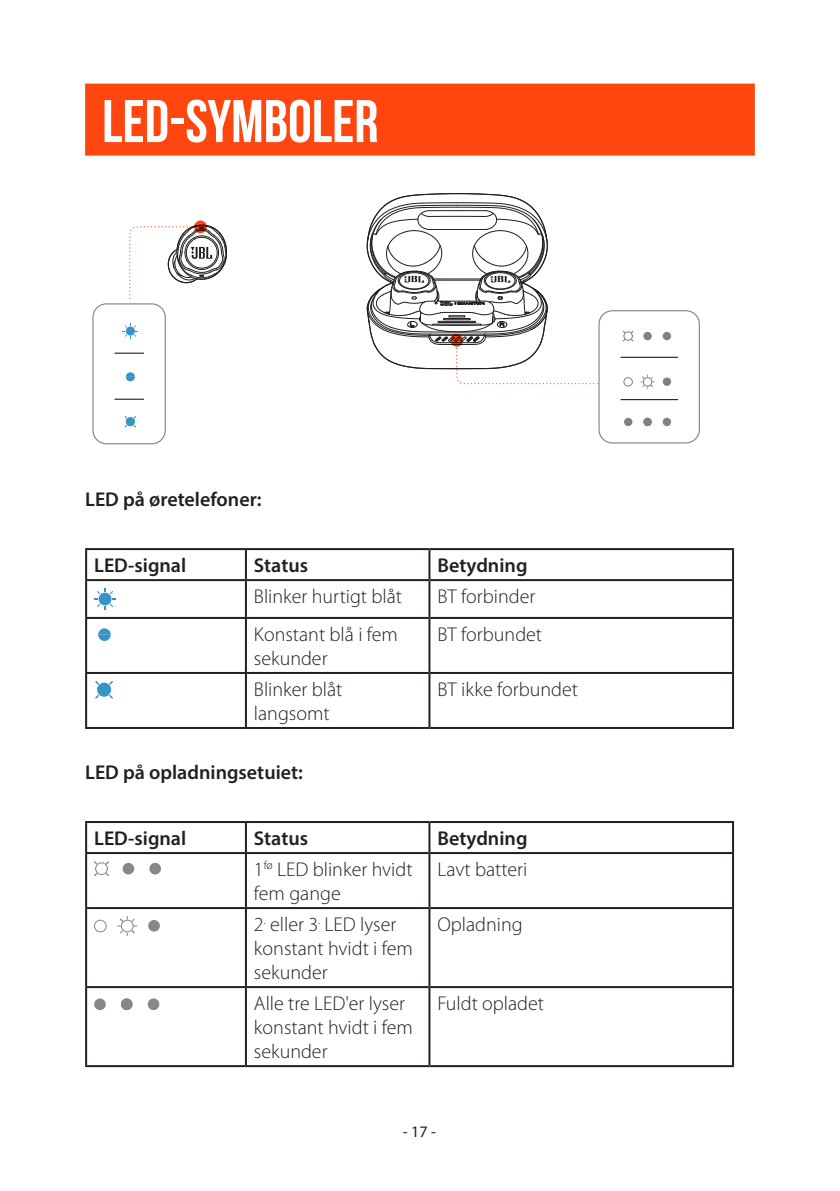
<style>
.page{position:relative;width:840px;height:1191px;background:#fff}
.page>*{position:absolute;margin:0;border:0;box-sizing:border-box;transform-origin:0 0}
.Title1{font:700 60px "Bebas Neue";color:#fff}
.t1{font:300 20px/24px "Myriad Pro";color:#231f20}
.Title3{font:600 20px "Myriad Pro";color:#231f20}
.t2{font:16px "Myriad Pro";color:#231f20}
</style>
<div class="page">
<div style="left:85px;top:84px;width:669px;height:72px;background:#ff460f"></div>
<div style="left:92px;top:303px;width:74px;height:141px;border:1px solid #808184;border-radius:13px"></div>
<svg style="left:126px;top:372px;width:9px;height:9px"></svg>
<hr style="left:114px;top:399px;width:30px;height:1px;background:#231f20">
<hr style="left:114px;top:352px;width:30px;height:2px;background:#231f20">
<svg style="left:123px;top:323px;width:15px;height:16px"></svg>
<div style="left:126px;top:326px;width:9px;height:9px;background:#3694c8;border-radius:5px"></div>
<svg style="left:125px;top:416px;width:11px;height:11px"></svg>
<div style="left:598px;top:310px;width:101px;height:133px;border:1px solid #808184;border-radius:13px"></div>
<hr style="left:620px;top:399px;width:57px;height:1px;background:#231f20">
<hr style="left:620px;top:357px;width:57px;height:1px;background:#231f20">
<div style="left:623px;top:418px;width:9px;height:8px;background:#808184;border-radius:50%"></div>
<div style="left:643px;top:418px;width:8px;height:8px;background:#808184;border-radius:50%"></div>
<div style="left:662px;top:418px;width:8px;height:8px;background:#808184;border-radius:50%"></div>
<div style="left:662px;top:377px;width:8px;height:9px;background:#808184;border-radius:50%"></div>
<div style="left:643px;top:332px;width:8px;height:8px;background:#808184;border-radius:50%"></div>
<div style="left:662px;top:332px;width:8px;height:8px;background:#808184;border-radius:50%"></div>
<div style="left:623px;top:331px;width:9px;height:9px;border:1px solid #808184;border-radius:4px"></div>
<div style="left:623px;top:377px;width:9px;height:9px;border:1px solid #808184;border-radius:4px"></div>
<svg style="left:640px;top:375px;width:14px;height:14px"></svg>
<div style="left:642px;top:377px;width:9px;height:9px;border:1px solid #808184;border-radius:4px"></div>
<svg style="left:129px;top:220px;width:98px;height:79px"></svg>
<svg style="left:366px;top:193px;width:232px;height:192px"></svg>
<hr style="left:85px;top:548px;width:161px;height:2px;background:#231f20">
<hr style="left:85px;top:550px;width:2px;height:29px;background:#231f20">
<hr style="left:246px;top:548px;width:183px;height:2px;background:#231f20">
<hr style="left:245px;top:550px;width:2px;height:29px;background:#231f20">
<hr style="left:429px;top:548px;width:304px;height:2px;background:#231f20">
<hr style="left:428px;top:550px;width:2px;height:29px;background:#231f20">
<hr style="left:731px;top:550px;width:2px;height:29px;background:#231f20">
<hr style="left:85px;top:579px;width:161px;height:2px;background:#231f20">
<hr style="left:85px;top:581px;width:2px;height:36px;background:#231f20">
<hr style="left:246px;top:579px;width:183px;height:2px;background:#231f20">
<hr style="left:245px;top:581px;width:2px;height:36px;background:#231f20">
<hr style="left:429px;top:579px;width:304px;height:2px;background:#231f20">
<hr style="left:428px;top:581px;width:2px;height:36px;background:#231f20">
<hr style="left:731px;top:581px;width:2px;height:36px;background:#231f20">
<hr style="left:85px;top:617px;width:161px;height:2px;background:#231f20">
<hr style="left:85px;top:619px;width:2px;height:53px;background:#231f20">
<hr style="left:246px;top:617px;width:183px;height:2px;background:#231f20">
<hr style="left:245px;top:619px;width:2px;height:53px;background:#231f20">
<hr style="left:429px;top:617px;width:304px;height:2px;background:#231f20">
<hr style="left:428px;top:619px;width:2px;height:53px;background:#231f20">
<hr style="left:731px;top:619px;width:2px;height:53px;background:#231f20">
<hr style="left:85px;top:672px;width:161px;height:2px;background:#231f20">
<hr style="left:85px;top:674px;width:2px;height:53px;background:#231f20">
<hr style="left:246px;top:672px;width:183px;height:2px;background:#231f20">
<hr style="left:245px;top:674px;width:2px;height:53px;background:#231f20">
<hr style="left:429px;top:672px;width:304px;height:2px;background:#231f20">
<hr style="left:428px;top:674px;width:2px;height:53px;background:#231f20">
<hr style="left:731px;top:674px;width:2px;height:53px;background:#231f20">
<hr style="left:85px;top:727px;width:161px;height:2px;background:#231f20">
<hr style="left:246px;top:727px;width:183px;height:2px;background:#231f20">
<hr style="left:429px;top:727px;width:304px;height:2px;background:#231f20">
<svg style="left:94px;top:588px;width:22px;height:22px"></svg>
<div style="left:99px;top:592px;width:12px;height:13px;background:#3694c7;border-radius:6px"></div>
<svg style="left:98px;top:628px;width:13px;height:13px"></svg>
<svg style="left:95px;top:681px;width:18px;height:17px"></svg>
<hr style="left:85px;top:821px;width:161px;height:2px;background:#231f20">
<hr style="left:85px;top:823px;width:2px;height:29px;background:#231f20">
<hr style="left:246px;top:821px;width:183px;height:2px;background:#231f20">
<hr style="left:245px;top:823px;width:2px;height:29px;background:#231f20">
<hr style="left:429px;top:821px;width:304px;height:2px;background:#231f20">
<hr style="left:428px;top:823px;width:2px;height:29px;background:#231f20">
<hr style="left:731px;top:823px;width:2px;height:29px;background:#231f20">
<hr style="left:85px;top:852px;width:161px;height:2px;background:#231f20">
<hr style="left:85px;top:854px;width:2px;height:53px;background:#231f20">
<hr style="left:246px;top:852px;width:183px;height:2px;background:#231f20">
<hr style="left:245px;top:854px;width:2px;height:53px;background:#231f20">
<hr style="left:429px;top:852px;width:304px;height:2px;background:#231f20">
<hr style="left:428px;top:854px;width:2px;height:53px;background:#231f20">
<hr style="left:731px;top:854px;width:2px;height:53px;background:#231f20">
<hr style="left:85px;top:907px;width:161px;height:2px;background:#231f20">
<hr style="left:85px;top:909px;width:2px;height:77px;background:#231f20">
<hr style="left:246px;top:907px;width:183px;height:2px;background:#231f20">
<hr style="left:245px;top:909px;width:2px;height:77px;background:#231f20">
<hr style="left:429px;top:907px;width:304px;height:2px;background:#231f20">
<hr style="left:428px;top:909px;width:2px;height:77px;background:#231f20">
<hr style="left:731px;top:909px;width:2px;height:77px;background:#231f20">
<hr style="left:85px;top:986px;width:161px;height:2px;background:#231f20">
<hr style="left:85px;top:988px;width:2px;height:77px;background:#231f20">
<hr style="left:246px;top:986px;width:183px;height:2px;background:#231f20">
<hr style="left:245px;top:988px;width:2px;height:77px;background:#231f20">
<hr style="left:429px;top:986px;width:304px;height:2px;background:#231f20">
<hr style="left:428px;top:988px;width:2px;height:77px;background:#231f20">
<hr style="left:731px;top:988px;width:2px;height:77px;background:#231f20">
<hr style="left:85px;top:1065px;width:161px;height:2px;background:#231f20">
<hr style="left:246px;top:1065px;width:183px;height:2px;background:#231f20">
<hr style="left:429px;top:1065px;width:304px;height:2px;background:#231f20">
<div style="left:122px;top:863px;width:12px;height:11px;background:#878787;border-radius:50%"></div>
<div style="left:149px;top:863px;width:12px;height:11px;background:#878787;border-radius:50%"></div>
<div style="left:95px;top:862px;width:13px;height:13px;border:1px solid #878787;border-radius:6px"></div>
<div style="left:148px;top:920px;width:12px;height:11px;background:#878787;border-radius:50%"></div>
<div style="left:94px;top:919px;width:13px;height:13px;border:1px solid #878787;border-radius:6px"></div>
<svg style="left:117px;top:916px;width:20px;height:20px"></svg>
<div style="left:121px;top:919px;width:12px;height:13px;border:1px solid #878787;border-radius:6px"></div>
<div style="left:94px;top:998px;width:12px;height:12px;background:#878787;border-radius:50%"></div>
<div style="left:121px;top:998px;width:11px;height:12px;background:#878787;border-radius:50%"></div>
<div style="left:148px;top:998px;width:11px;height:12px;background:#878787;border-radius:50%"></div>
<p class="Title1" style="left:102px;top:88px;width:278px">LED-SYMBOLER</p>
<p class="Title3" style="left:85px;top:486px;width:178px">LED på øretelefoner:</p>
<p class="Title3" style="left:94px;top:552px;width:93px">LED-signal</p>
<p class="Title3" style="left:254px;top:552px;width:56px">Status</p>
<p class="Title3" style="left:437px;top:552px;width:91px">Betydning</p>
<p class="t1" style="left:254px;top:585px;width:149px">Blinker hurtigt blåt</p>
<p class="t1" style="left:437px;top:585px;width:99px">BT forbinder</p>
<p class="t1" style="left:254px;top:622px;width:145px">Konstant blå i fem sekunder</p>
<p class="t1" style="left:437px;top:622px;width:106px">BT forbundet</p>
<p class="t1" style="left:254px;top:677px;width:90px">Blinker blåt langsomt</p>
<p class="t1" style="left:437px;top:677px;width:142px">BT ikke forbundet</p>
<p class="Title3" style="left:85px;top:759px;width:219px">LED på opladningsetuiet:</p>
<p class="Title3" style="left:94px;top:825px;width:93px">LED-signal</p>
<p class="Title3" style="left:254px;top:825px;width:56px">Status</p>
<p class="Title3" style="left:437px;top:825px;width:91px">Betydning</p>
<p class="t1" style="left:254px;top:857px;width:160px">1<sup>fø</sup> LED blinker hvidt fem gange</p>
<p class="t1" style="left:437px;top:857px;width:91px">Lavt batteri</p>
<p class="t1" style="left:254px;top:912px;width:160px">2<sup>.</sup> eller 3<sup>.</sup> LED lyser konstant hvidt i fem sekunder</p>
<p class="t1" style="left:437px;top:912px;width:87px">Opladning</p>
<p class="t1" style="left:254px;top:991px;width:160px">Alle tre LED'er lyser konstant hvidt i fem sekunder</p>
<p class="t1" style="left:437px;top:991px;width:108px">Fuldt opladet</p>
<p class="t2" style="left:402px;top:1122px;width:35px">- 17 -</p>
</div>
